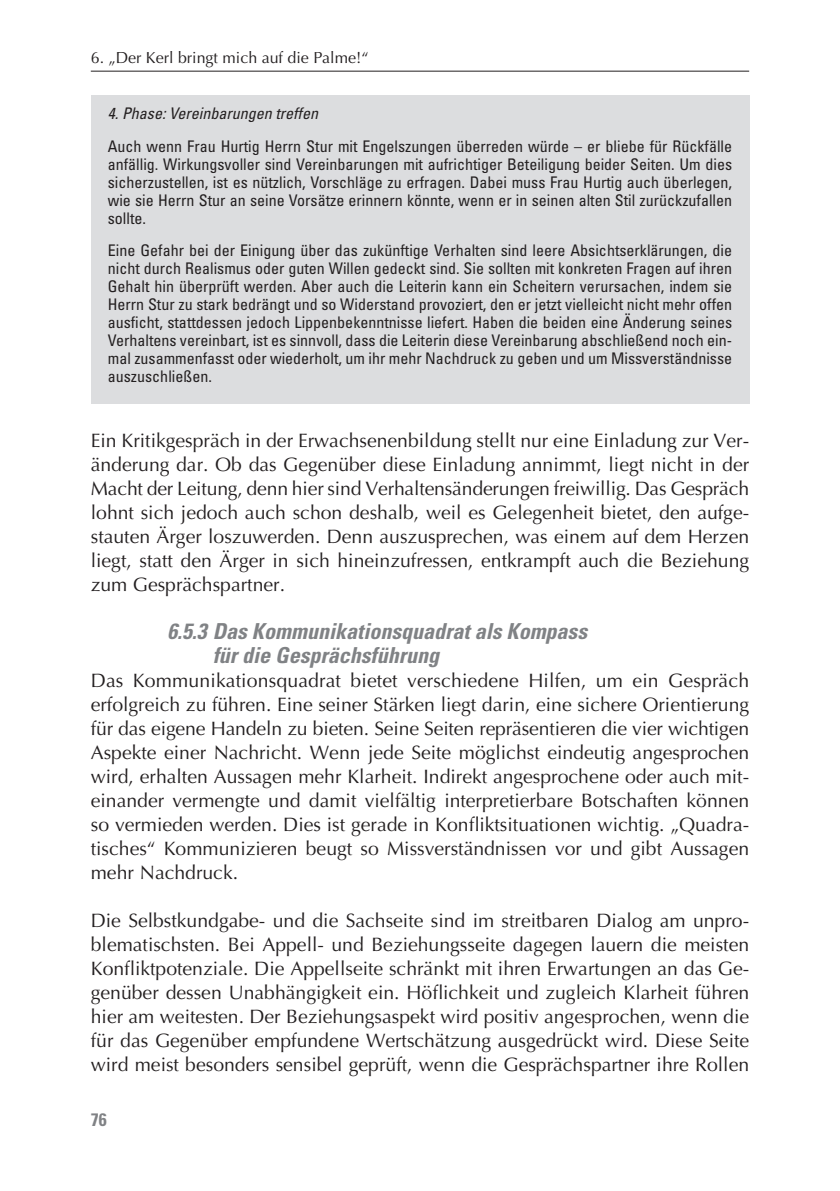
<style>
.page{position:relative;width:840px;height:1191px;background:#fff}
.page>*{position:absolute;margin:0;border:0;box-sizing:border-box;transform-origin:0 0}
.t1{font:italic 700 condensed 22px/24px "Univers";color:#808285}
.t2{font:19.4px/24px "Optima";color:#231f20;text-align:justify}
.t3{font:700 condensed 18px "Univers";color:#808285}
.t4{font:condensed 16px/18px "Univers";color:#231f20;text-align:justify}
.t5{font:16px "Optima";color:#231f20}
.t6{font:italic condensed 16px "Univers";color:#231f20}
</style>
<div class="page">
<div style="left:91px;top:95px;width:657px;height:308px;background:#dcdddf"></div>
<hr style="left:91px;top:71px;width:657px;height:1px;background:#231f20">
<p class="t5" style="left:91px;top:51px;width:279px">6. „Der Kerl bringt mich auf die Palme!“</p>
<p class="t6" style="left:108px;top:108px;width:212px">4. Phase: Vereinbarungen treffen</p>
<p class="t4" style="left:108px;top:138px;width:625px">Auch wenn Frau Hurtig Herrn Stur mit Engelszungen überreden würde – er bliebe für Rückfälle anfällig. Wirkungsvoller sind Vereinbarungen mit aufrichtiger Beteiligung beider Seiten. Um dies sicherzustellen, ist es nützlich, Vorschläge zu erfragen. Dabei muss Frau Hurtig auch überlegen, wie sie Herrn Stur an seine Vorsätze erinnern könnte, wenn er in seinen alten Stil zurückzufallen sollte.</p>
<p class="t4" style="left:108px;top:242px;width:625px">Eine Gefahr bei der Einigung über das zukünftige Verhalten sind leere Absichtserklärungen, die nicht durch Realismus oder guten Willen gedeckt sind. Sie sollten mit konkreten Fragen auf ihren Gehalt hin überprüft werden. Aber auch die Leiterin kann ein Scheitern verursachen, indem sie Herrn Stur zu stark bedrängt und so Widerstand provoziert, den er jetzt vielleicht nicht mehr offen ausficht, stattdessen jedoch Lippenbekenntnisse liefert. Haben die beiden eine Änderung seines Verhaltens vereinbart, ist es sinnvoll, dass die Leiterin diese Vereinbarung abschließend noch ein&shy;mal zusammenfasst oder wiederholt, um ihr mehr Nachdruck zu geben und um Missverständnisse auszuschließen.</p>
<p class="t2" style="left:91px;top:430px;width:659px">Ein Kritikgespräch in der Erwachsenenbildung stellt nur eine Einladung zur Ver&shy;änderung dar. Ob das Gegenüber diese Einladung annimmt, liegt nicht in der Macht der Leitung, denn hier sind Verhaltensänderungen freiwillig. Das Gespräch lohnt sich jedoch auch schon deshalb, weil es Gelegenheit bietet, den aufge&shy;stauten Ärger loszuwerden. Denn auszusprechen, was einem auf dem Herzen liegt, statt den Ärger in sich hineinzufressen, entkrampft auch die Beziehung zum Gesprächspartner.</p>
<p class="t1" style="left:213px;top:621px;width:375px;text-indent:-45px">6.5.3 Das Kommunikationsquadrat als Kompass für die Gesprächsführung</p>
<p class="t2" style="left:91px;top:670px;width:659px">Das Kommunikationsquadrat bietet verschiedene Hilfen, um ein Gespräch erfolgreich zu führen. Eine seiner Stärken liegt darin, eine sichere Orientierung für das eigene Handeln zu bieten. Seine Seiten repräsentieren die vier wichtigen Aspekte einer Nachricht. Wenn jede Seite möglichst eindeutig angesprochen wird, erhalten Aussagen mehr Klarheit. Indirekt angesprochene oder auch mit&shy;einander vermengte und damit vielfältig interpretierbare Botschaften können so vermieden werden. Dies ist gerade in Konfliktsituationen wichtig. „Quadra&shy;tisches“ Kommunizieren beugt so Missverständnissen vor und gibt Aussagen mehr Nachdruck.</p>
<p class="t2" style="left:91px;top:910px;width:659px">Die Selbstkundgabe- und die Sachseite sind im streitbaren Dialog am unpro&shy;blematischsten. Bei Appell- und Beziehungsseite dagegen lauern die meisten Konfliktpotenziale. Die Appellseite schränkt mit ihren Erwartungen an das Ge&shy;genüber dessen Unabhängigkeit ein. Höflichkeit und zugleich Klarheit führen hier am weitesten. Der Beziehungsaspekt wird positiv angesprochen, wenn die für das Gegenüber empfundene Wertschätzung ausgedrückt wird. Diese Seite wird meist besonders sensibel geprüft, wenn die Gesprächspartner ihre Rollen</p>
<p class="t3" style="left:91px;top:1112px;width:17px">76</p>
</div>
